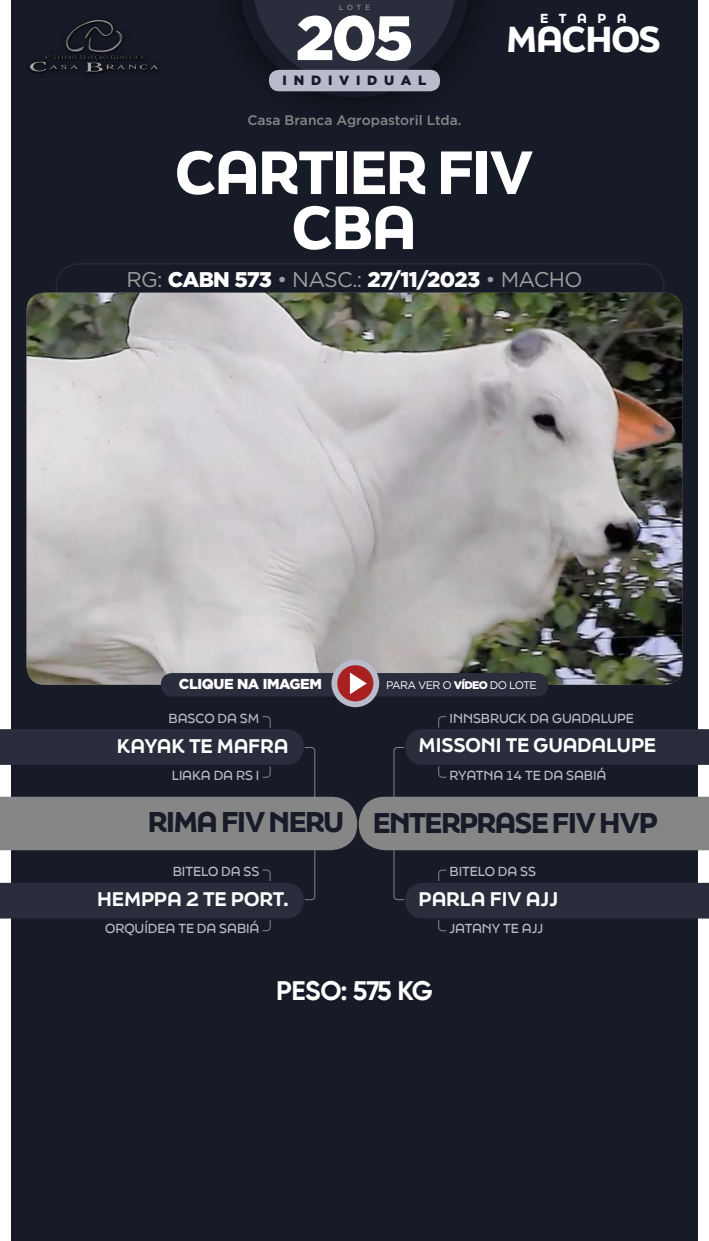
<style>
.page{position:relative;width:709px;height:1241px;background:#fff}
.page>*{position:absolute;margin:0;border:0;box-sizing:border-box;transform-origin:0 0}
.t1{font:900 62.5px "Gotham";color:#fff}
.t2{font:900 57.5px "Final Six";letter-spacing:-.025em;color:#fff}
.t3{font:900 34.38px "Final Six";letter-spacing:-.025em;color:#fff}
.t4{font:900 27.12px "Final Six";letter-spacing:-.05em;color:#171a27}
.t5{font:700 26.75px "Gilroy";letter-spacing:-.035em;color:#fff}
.t6{font:900 21.25px "Gotham";letter-spacing:-.035em;color:#fff}
.t7{font:800 18.75px "Final Six";color:#fff}
.t8{font:900 14.38px "Gotham";letter-spacing:-.025em;color:#fff}
.t9{font:500 13.75px "Gotham";color:#868686}
.t10{font:900 13.38px "Gotham";letter-spacing:.5em;color:#171a27}
.t11{font:500 12.5px "Final Six";color:#b9baca}
.t12{font:900 12.5px "Final Six";letter-spacing:.845em;color:#fff}
.t13{font:11px "Gotham";letter-spacing:-.06em;color:#fff}
.t14{font:500 7.5px "Gotham";color:#868686}
.s1{font-weight:400;color:#a0a09f}
.s2{font-weight:900}
</style>
<div class="page">
<div style="left:11px;top:0;width:687px;height:1240px;background:#171a27"></div>
<img style="left:30px;top:20px;width:129px;height:53px">
<svg style="left:0;top:716px;width:709px;height:215px"></svg>
<svg style="left:239px;top:0;width:231px;height:97px"></svg>
<div style="left:56px;top:263px;width:608px;height:47px;border:1px solid #2a2d3c;border-radius:22px"></div>
<div style="left:269px;top:70px;width:171px;height:21px;background:#b9baca;border-radius:10px"></div>
<img style="left:27px;top:293px;width:655px;height:391px">
<div style="left:161px;top:673px;width:195px;height:23px;background:#2a2d3c;border-radius:11px"></div>
<div style="left:352px;top:673px;width:196px;height:23px;background:#2a2d3c;border-radius:11px"></div>
<svg style="left:334px;top:662px;width:42px;height:42px"></svg>
<svg style="left:350px;top:672px;width:17px;height:22px"></svg>
<div style="left:331px;top:659px;width:48px;height:48px;border:6px solid #b9baca;border-radius:50%"></div>
<p class="t14" style="left:339px;top:3px;width:33px">LOTE</p>
<h1 class="t1" style="left:295px;top:2px;width:119px">205</h1>
<p class="t10" style="left:283px;top:73px;width:145px">INDIVIDUAL</p>
<p class="t12" style="left:540px;top:9px;width:88px">ETAPA</p>
<h3 class="t3" style="left:506px;top:14px;width:156px">MACHOS</h3>
<p class="t9" style="left:247px;top:113px;width:216px">Casa Branca Agropastoril Ltda.</p>
<h2 class="t2" style="left:175px;top:130px;width:75px">CARTIER</h2>
<h2 class="t2" style="left:437px;top:130px;width:98px">FIV</h2>
<h2 class="t2" style="left:292px;top:185px;width:126px">CBA</h2>
<h3 class="t6" style="left:126px;top:267px;width:457px"><span class="s1">RG:</span> CABN 573 <span class="s1">• NASC.:</span> 27/11/2023 <span class="s1">• MACHO</span></h3>
<p class="t8" style="left:179px;top:675px;width:145px">CLIQUE NA IMAGEM</p>
<p class="t13" style="left:386px;top:678px;width:152px">PARA VER O <span class="s2">VÍDEO</span> DO LOTE</p>
<p class="t11" style="left:168px;top:708px;width:92px">BASCO DA SM</p>
<p class="t11" style="left:449px;top:708px;width:186px">INNSBRUCK DA GUADALUPE</p>
<h3 class="t7" style="left:117px;top:731px;width:173px">KAYAK TE MAFRA</h3>
<h3 class="t7" style="left:418px;top:731px;width:239px">MISSONI TE GUADALUPE</h3>
<p class="t11" style="left:172px;top:765px;width:89px">LIAKA DA RS I</p>
<h3 class="t4" style="left:148px;top:801px;width:198px">RIMA FIV NERU</h3>
<p class="t11" style="left:449px;top:765px;width:158px">RYATNA 14 TE DA SABIÁ</p>
<h3 class="t4" style="left:373px;top:802px;width:286px">ENTERPRASE FIV HVP</h3>
<p class="t11" style="left:173px;top:862px;width:88px">BITELO DA SS</p>
<p class="t11" style="left:449px;top:862px;width:88px">BITELO DA SS</p>
<h3 class="t7" style="left:97px;top:885px;width:193px">HEMPPA 2 TE PORT.</h3>
<h3 class="t7" style="left:418px;top:885px;width:141px">PARLA FIV AJJ</h3>
<p class="t11" style="left:105px;top:919px;width:156px">ORQUÍDEA TE DA SABIÁ</p>
<p class="t11" style="left:449px;top:919px;width:95px">JATANY TE AJJ</p>
<h3 class="t5" style="left:276px;top:973px;width:158px">PESO: 575 KG</h3>
</div>
